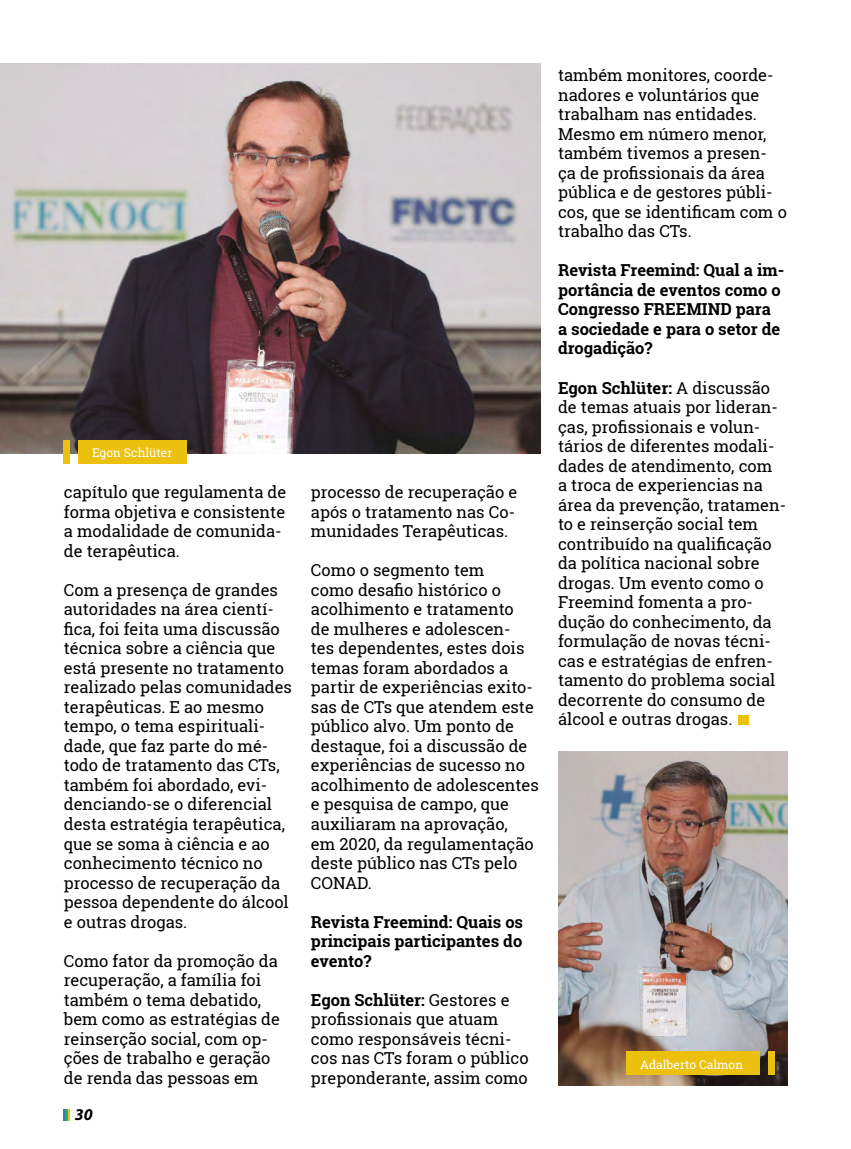
<style>
.page{position:relative;width:851px;height:1149px;background:#fff}
.page>*{position:absolute;margin:0;border:0;box-sizing:border-box;transform-origin:0 0}
.t1{font:16.5px/19.5px "Roboto Slab";color:#000}
.t2{font:700 16.5px/19.5px "Roboto Slab";color:#000;text-align:justify}
.t3{font:italic 700 16.5px "Myriad Pro";color:#000}
.t4{font:12px "Roboto Slab";color:#fff}
.s1{font-weight:700}
</style>
<div class="page">
<svg style="left:64px;top:1109px;width:6px;height:10px"></svg>
<img style="left:0;top:64px;width:540px;height:389px">
<img style="left:558px;top:751px;width:229px;height:333px">
<div style="left:78px;top:440px;width:108px;height:24px;background:#ecc00f"></div>
<div style="left:626px;top:1051px;width:133px;height:23px;background:#ecc00f"></div>
<div style="left:64px;top:440px;width:6px;height:24px;background:#ecc00f"></div>
<div style="left:768px;top:1051px;width:6px;height:23px;background:#ecc00f"></div>
<div style="left:738px;top:715px;width:10px;height:10px;background:#ecc00f"></div>
<p class="t4" style="left:92px;top:444px;width:82px">Egon Schlüter</p>
<p class="t1" style="left:64px;top:482px;width:224px">capítulo que regulamenta de forma objetiva e consistente a modalidade de comunida&shy;de terapêutica.</p>
<p class="t1" style="left:64px;top:579px;width:230px">Com a presença de grandes autoridades na área cientí&shy;fica, foi feita uma discussão técnica sobre a ciência que está presente no tratamento realizado pelas comunidades terapêuticas. E ao mesmo tempo, o tema espirituali&shy;dade, que faz parte do mé&shy;todo de tratamento das CTs, também foi abordado, evi&shy;denciando-se o diferencial desta estratégia terapêutica, que se soma à ciência e ao conhecimento técnico no processo de recuperação da pessoa dependente do álcool e outras drogas.</p>
<p class="t1" style="left:64px;top:950px;width:218px">Como fator da promoção da recuperação, a família foi também o tema debatido, bem como as estratégias de reinserção social, com op&shy;ções de trabalho e geração de renda das pessoas em</p>
<p class="t3" style="left:75px;top:1103px;width:19px">30</p>
<p class="t1" style="left:311px;top:482px;width:208px">processo de recuperação e após o tratamento nas Co&shy;munidades Terapêuticas.</p>
<p class="t1" style="left:311px;top:560px;width:229px">Como o segmento tem<br>como desafio histórico o acolhimento e tratamento<br>de mulheres e adolescen-<br>tes dependentes, estes dois temas foram abordados a partir de experiências exito&shy;sas de CTs que atendem este público alvo. Um ponto de destaque, foi a discussão de experiências de sucesso no acolhimento de adolescentes e pesquisa de campo, que auxiliaram na aprovação,<br>em 2020, da regulamentação deste público nas CTs pelo<br>CONAD.</p>
<p class="t2" style="left:311px;top:911px;width:214px">Revista Freemind: Quais os principais participantes do evento?</p>
<p class="t1" style="left:311px;top:989px;width:219px"><span class="s1">Egon Schlüter:</span> Gestores e profissionais que atuam como responsáveis técni&shy;cos nas CTs foram o público preponderante, assim como</p>
<p class="t1" style="left:558px;top:65px;width:230px">também monitores, coorde&shy;nadores e voluntários que trabalham nas entidades.<br>Mesmo em número menor, também tivemos a presen&shy;ça de profissionais da área pública e de gestores públi&shy;cos, que se identificam com o trabalho das CTs.</p>
<p class="t2" style="left:558px;top:260px;width:228px;text-align:left">Revista Freemind: Qual a im&shy;portância de eventos como o<br>Congresso FREEMIND para<br>a sociedade e para o setor de drogadição?</p>
<p class="t1" style="left:558px;top:377px;width:229px"><span class="s1">Egon Schlüter:</span> A discussão de temas atuais por lideran&shy;ças, profissionais e volun&shy;tários de diferentes modali&shy;dades de atendimento, com<br>a troca de experiencias na área da prevenção, tratamen&shy;to e reinserção social tem contribuído na qualificação da política nacional sobre drogas. Um evento como o<br>Freemind fomenta a pro&shy;dução do conhecimento, da formulação de novas técni&shy;cas e estratégias de enfren&shy;tamento do problema social decorrente do consumo de álcool e outras drogas.</p>
<p class="t4" style="left:640px;top:1055px;width:104px">Adalberto Calmon</p>
</div>
